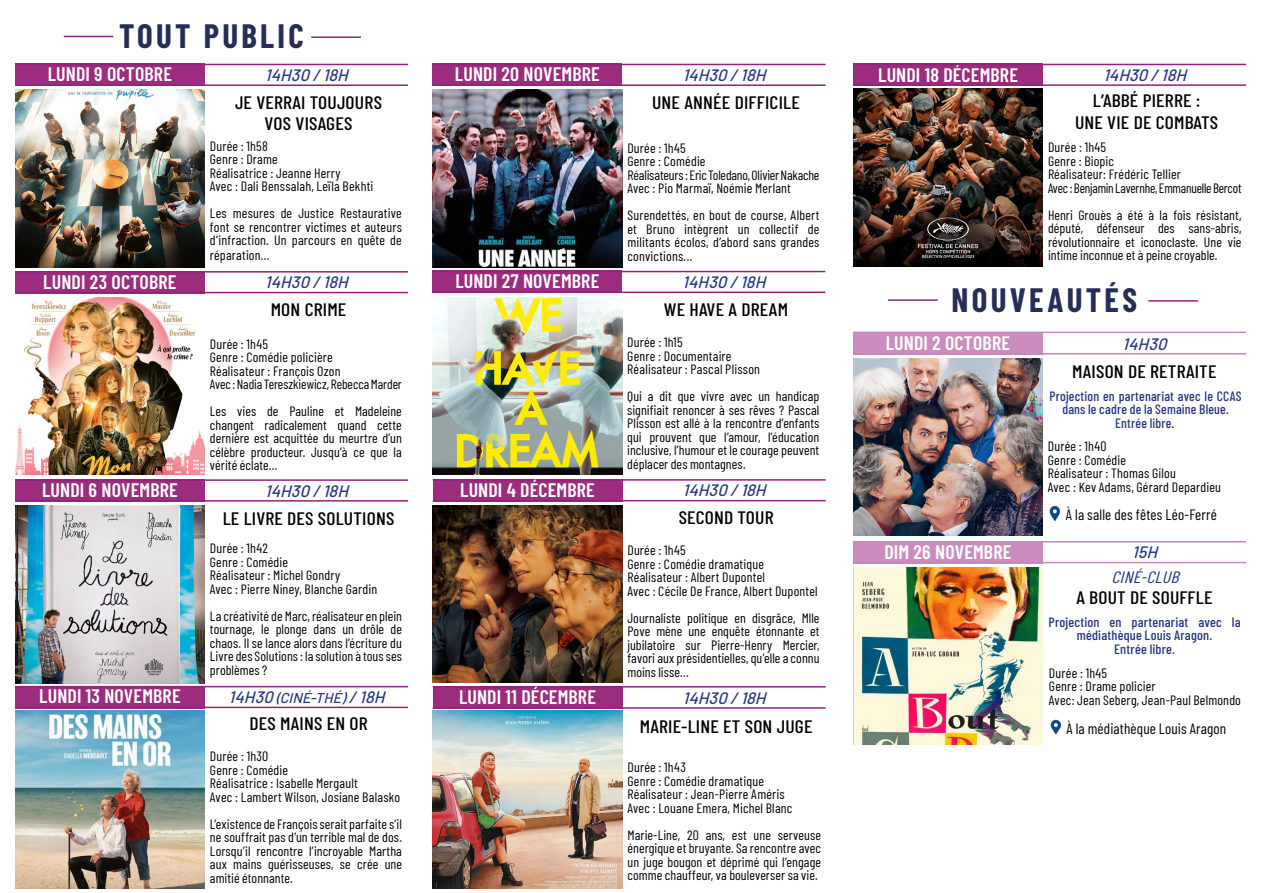
<style>
.page{position:relative;width:1263px;height:893px;background:#fff}
.page>*{position:absolute;margin:0;border:0;box-sizing:border-box;transform-origin:0 0}
.t1{font:700 33px "Barlow Condensed";letter-spacing:.1em;color:#262e57}
.t2{font:600 19.5px "Barlow Condensed";letter-spacing:.01em;color:#fff}
.t3{font:500 18px/21.6px "Barlow Condensed";letter-spacing:.01em;color:#000;text-align:center;scale:1.09 1}
.t4{font:italic 500 16.5px "Barlow";color:#263686}
.t5{font:italic 16.5px "Barlow Condensed";color:#263686;scale:1.09 1}
.t6{font:15px "Barlow Condensed";letter-spacing:.01em;color:#000}
.t7{font:italic 500 14.25px "Barlow";color:#263686}
.t8{font:13.5px/13.5px "Barlow Condensed";letter-spacing:.01em;color:#000}
.t9{font:500 13.5px/13.5px "Barlow Condensed";letter-spacing:.015em;color:#263686;text-align:center}
.t10{font:13.35px "Barlow Condensed";letter-spacing:-.005em;color:#000}
.s1{font-size:16.5px}
</style>
<div class="page">
<div style="left:15px;top:64px;width:190px;height:22px;background:#9b2c7e"></div>
<img style="left:15px;top:90px;width:190px;height:177px">
<hr style="left:64px;top:36px;width:49px;height:1px;background:#962178">
<hr style="left:311px;top:36px;width:50px;height:2px;background:#962178">
<hr style="left:15px;top:84px;width:393px;height:2px;background:#962178">
<div style="left:15px;top:271px;width:190px;height:22px;background:#9b2c7e"></div>
<img style="left:15px;top:297px;width:190px;height:178px">
<hr style="left:15px;top:292px;width:393px;height:1px;background:#962178">
<div style="left:15px;top:479px;width:190px;height:23px;background:#9b2c7e"></div>
<img style="left:15px;top:505px;width:190px;height:178px">
<hr style="left:15px;top:500px;width:393px;height:2px;background:#962178">
<div style="left:15px;top:686px;width:190px;height:22px;background:#9b2c7e"></div>
<img style="left:15px;top:711px;width:190px;height:177px">
<hr style="left:15px;top:707px;width:393px;height:1px;background:#962178">
<div style="left:433px;top:64px;width:189px;height:22px;background:#9b2c7e"></div>
<img style="left:433px;top:90px;width:189px;height:177px">
<hr style="left:433px;top:84px;width:392px;height:2px;background:#962178">
<div style="left:433px;top:479px;width:189px;height:22px;background:#9b2c7e"></div>
<img style="left:433px;top:505px;width:189px;height:178px">
<hr style="left:433px;top:500px;width:393px;height:1px;background:#962178">
<div style="left:433px;top:686px;width:189px;height:23px;background:#9b2c7e"></div>
<img style="left:433px;top:711px;width:189px;height:177px">
<hr style="left:433px;top:707px;width:393px;height:2px;background:#962178">
<div style="left:853px;top:332px;width:190px;height:22px;background:#c987ba"></div>
<hr style="left:15px;top:64px;width:393px;height:1px;background:#962178">
<img style="left:853px;top:358px;width:190px;height:178px">
<hr style="left:853px;top:353px;width:393px;height:1px;background:#c987ba">
<div style="left:853px;top:541px;width:190px;height:22px;background:#c987ba"></div>
<img style="left:853px;top:567px;width:190px;height:178px">
<hr style="left:853px;top:562px;width:393px;height:1px;background:#c987ba">
<hr style="left:888px;top:299px;width:50px;height:2px;background:#962178">
<hr style="left:1148px;top:300px;width:50px;height:2px;background:#962178">
<img style="left:1049px;top:506px;width:12px;height:16px">
<img style="left:1050px;top:719px;width:12px;height:16px">
<hr style="left:15px;top:271px;width:393px;height:2px;background:#962178">
<hr style="left:15px;top:479px;width:393px;height:2px;background:#962178">
<hr style="left:15px;top:686px;width:393px;height:1px;background:#962178">
<hr style="left:433px;top:64px;width:392px;height:1px;background:#962178">
<hr style="left:433px;top:479px;width:393px;height:2px;background:#962178">
<hr style="left:433px;top:686px;width:393px;height:2px;background:#962178">
<hr style="left:853px;top:332px;width:393px;height:1px;background:#c987ba">
<hr style="left:853px;top:541px;width:393px;height:2px;background:#c987ba">
<div style="left:853px;top:64px;width:190px;height:22px;background:#9b2c7e"></div>
<img style="left:853px;top:89px;width:190px;height:177px">
<hr style="left:853px;top:84px;width:393px;height:2px;background:#962178">
<hr style="left:853px;top:64px;width:393px;height:1px;background:#962178">
<div style="left:432px;top:271px;width:190px;height:22px;background:#9b2c7e"></div>
<img style="left:432px;top:297px;width:190px;height:177px">
<hr style="left:432px;top:292px;width:393px;height:1px;background:#962178">
<hr style="left:432px;top:271px;width:393px;height:1px;background:#962178">
<h1 class="t1" style="left:119px;top:13px;width:186px">TOUT PUBLIC</h1>
<h2 class="t2" style="left:48px;top:60px;width:126px">LUNDI 9 OCTOBRE</h2>
<p class="t4" style="left:265px;top:63px;width:90px">14H30/18H</p>
<h2 class="t2" style="left:455px;top:60px;width:146px">LUNDI 20 NOVEMBRE</h2>
<p class="t4" style="left:682px;top:63px;width:90px">14H30/18H</p>
<h2 class="t2" style="left:878px;top:61px;width:141px">LUNDI 18 DÉCEMBRE</h2>
<p class="t4" style="left:1103px;top:63px;width:90px">14H30/18H</p>
<h3 class="t3" style="left:235px;top:90px;width:136px">JE VERRAI TOUJOURS<br>VOS VISAGES</h3>
<h3 class="t3" style="left:652px;top:90px;width:137px">UNE ANNÉE DIFFICILE</h3>
<h3 class="t3" style="left:1075px;top:89px;width:133px">L’ABBÉ PIERRE :<br>UNE VIE DE COMBATS</h3>
<p class="t8" style="left:210px;top:138px;width:165px">Durée : 1h58<br>Genre : Drame<br>Réalisatrice : Jeanne Herry<br>Avec : Dali Benssalah, Leïla Bekhti</p>
<p class="t8" style="left:210px;top:206px;width:194px;text-align:justify">Les mesures de Justice Restaurative font se rencontrer victimes et auteurs d’infraction. Un parcours en quête de</p>
<p class="t8" style="left:210px;top:248px;width:61px">réparation...</p>
<p class="t8" style="left:627px;top:140px;width:193px">Durée : 1h45<br>Genre : Comédie<br>Réalisateurs : Eric Toledano, Olivier Nakache<br>Avec : Pio Marmaï, Noémie Merlant</p>
<p class="t8" style="left:627px;top:208px;width:194px;text-align:justify">Surendettés, en bout de course, Albert et Bruno intègrent un collectif de militants écolos, d’abord sans grandes convictions...</p>
<p class="t8" style="left:1048px;top:139px;width:195px">Durée : 1h45<br>Genre : Biopic<br>Réalisateur: Frédéric Tellier<br>Avec : Benjamin Lavernhe, Emmanuelle Bercot</p>
<p class="t8" style="left:1048px;top:207px;width:195px;text-align:justify">Henri Grouès a été à la fois résistant, député, défenseur des sans-abris, révolutionnaire et iconoclaste. Une vie intime inconnue et à peine croyable.</p>
<h2 class="t2" style="left:43px;top:268px;width:135px">LUNDI 23 OCTOBRE</h2>
<p class="t4" style="left:265px;top:270px;width:90px">14H30/18H</p>
<h3 class="t3" style="left:271px;top:297px;width:71px">MON CRIME</h3>
<h2 class="t2" style="left:455px;top:267px;width:145px">LUNDI 27 NOVEMBRE</h2>
<p class="t4" style="left:682px;top:270px;width:90px">14H30/18H</p>
<h3 class="t3" style="left:664px;top:297px;width:115px">WE HAVE A DREAM</h3>
<h1 class="t1" style="left:951px;top:277px;width:187px">NOUVEAUTÉS</h1>
<h2 class="t2" style="left:42px;top:476px;width:137px">LUNDI 6 NOVEMBRE</h2>
<p class="t8" style="left:210px;top:336px;width:132px">Durée : 1h45<br>Genre : Comédie policière<br>Réalisateur : François Ozon</p>
<p class="t10" style="left:210px;top:375px;width:193px">Avec : Nadia Tereszkiewicz, Rebecca Marder</p>
<p class="t8" style="left:210px;top:404px;width:194px;text-align:justify">Les vies de Pauline et Madeleine changent radicalement quand cette dernière est acquittée du meurtre d’un célèbre producteur. Jusqu’à ce que la vérité éclate...</p>
<p class="t4" style="left:265px;top:479px;width:90px">14H30/18H</p>
<h2 class="t2" style="left:460px;top:476px;width:136px">LUNDI 4 DÉCEMBRE</h2>
<p class="t8" style="left:627px;top:335px;width:134px">Durée : 1h15<br>Genre : Documentaire<br>Réalisateur : Pascal Plisson</p>
<p class="t8" style="left:627px;top:389px;width:194px;text-align:justify">Qui a dit que vivre avec un handicap signifiait renoncer à ses rêves ? Pascal Plisson est allé à la rencontre d’enfants qui prouvent que l’amour, l’éducation inclusive, l’humour et le courage peuvent déplacer des montagnes.</p>
<p class="t4" style="left:682px;top:478px;width:90px">14H30/18H</p>
<h2 class="t2" style="left:886px;top:329px;width:126px">LUNDI 2 OCTOBRE</h2>
<p class="t4" style="left:1122px;top:332px;width:51px">14H30</p>
<h3 class="t3" style="left:1072px;top:360px;width:134px">MAISON DE RETRAITE</h3>
<p class="t9" style="left:1049px;top:388px;width:194px">Projection en partenariat avec le CCAS dans le cadre de la Semaine Bleue.<br>Entrée libre.</p>
<p class="t8" style="left:1048px;top:439px;width:175px">Durée : 1h40<br>Genre : Comédie<br>Réalisateur : Thomas Gilou<br>Avec : Kev Adams, Gérard Depardieu</p>
<h3 class="t3" style="left:223px;top:507px;width:159px">LE LIVRE DES SOLUTIONS</h3>
<h3 class="t3" style="left:679px;top:505px;width:89px">SECOND TOUR</h3>
<p class="t6" style="left:1066px;top:504px;width:153px">À la salle des fêtes Léo-Ferré</p>
<h2 class="t2" style="left:39px;top:682px;width:143px">LUNDI 13 NOVEMBRE</h2>
<p class="t8" style="left:210px;top:541px;width:169px">Durée : 1h42<br>Genre : Comédie<br>Réalisateur : Michel Gondry<br>Avec : Pierre Niney, Blanche Gardin</p>
<p class="t8" style="left:210px;top:608px;width:194px;text-align:justify">La créativité de Marc, réalisateur en plein tournage, le plonge dans un drôle de chaos. Il se lance alors dans l’écriture du Livre des Solutions : la solution à tous ses problèmes ?</p>
<p class="t7" style="left:229px;top:688px;width:163px"><span class="s1">14H30</span>(CINÉ-THÉ)<span class="s1">/18H</span></p>
<h2 class="t2" style="left:459px;top:683px;width:138px">LUNDI 11 DÉCEMBRE</h2>
<p class="t8" style="left:627px;top:543px;width:192px">Durée : 1h45<br>Genre : Comédie dramatique<br>Réalisateur : Albert Dupontel<br>Avec : Cécile De France, Albert Dupontel</p>
<p class="t8" style="left:627px;top:610px;width:194px;text-align:justify">Journaliste politique en disgrâce, Mlle Pove mène une enquête étonnante et jubilatoire sur Pierre-Henry Mercier, favori aux présidentielles, qu’elle a connu moins lisse...</p>
<p class="t4" style="left:682px;top:686px;width:90px">14H30/18H</p>
<h2 class="t2" style="left:884px;top:538px;width:128px">DIM 26 NOVEMBRE</h2>
<p class="t4" style="left:1132px;top:540px;width:33px">15H</p>
<p class="t5" style="left:1111px;top:566px;width:68px">CINÉ-CLUB</p>
<h3 class="t3" style="left:1076px;top:585px;width:126px">A BOUT DE SOUFFLE</h3>
<p class="t9" style="left:1048px;top:614px;width:194px">Projection en partenariat avec la médiathèque Louis Aragon.<br>Entrée libre.</p>
<p class="t8" style="left:1049px;top:665px;width:194px">Durée : 1h45<br>Genre : Drame policier<br>Avec: Jean Seberg, Jean-Paul Belmondo</p>
<h3 class="t3" style="left:250px;top:711px;width:110px">DES MAINS EN OR</h3>
<h3 class="t3" style="left:640px;top:715px;width:160px">MARIE-LINE ET SON JUGE</h3>
<p class="t6" style="left:1066px;top:717px;width:161px">À la médiathèque Louis Aragon</p>
<p class="t8" style="left:210px;top:748px;width:192px">Durée : 1h30<br>Genre : Comédie<br>Réalisatrice : Isabelle Mergault<br>Avec : Lambert Wilson, Josiane Balasko</p>
<p class="t8" style="left:210px;top:816px;width:194px;text-align:justify">L’existence de François serait parfaite s’il ne souffrait pas d’un terrible mal de dos.<br>Lorsqu’il rencontre l’incroyable Martha aux mains guérisseuses, se crée une amitié étonnante.</p>
<p class="t8" style="left:627px;top:759px;width:166px">Durée : 1h43<br>Genre : Comédie dramatique<br>Réalisateur : Jean-Pierre Améris<br>Avec : Louane Emera, Michel Blanc</p>
<p class="t8" style="left:627px;top:827px;width:195px;text-align:justify">Marie-Line, 20 ans, est une serveuse énergique et bruyante. Sa rencontre avec un juge bougon et déprimé qui l’engage comme chauffeur, va bouleverser sa vie.</p>
</div>
